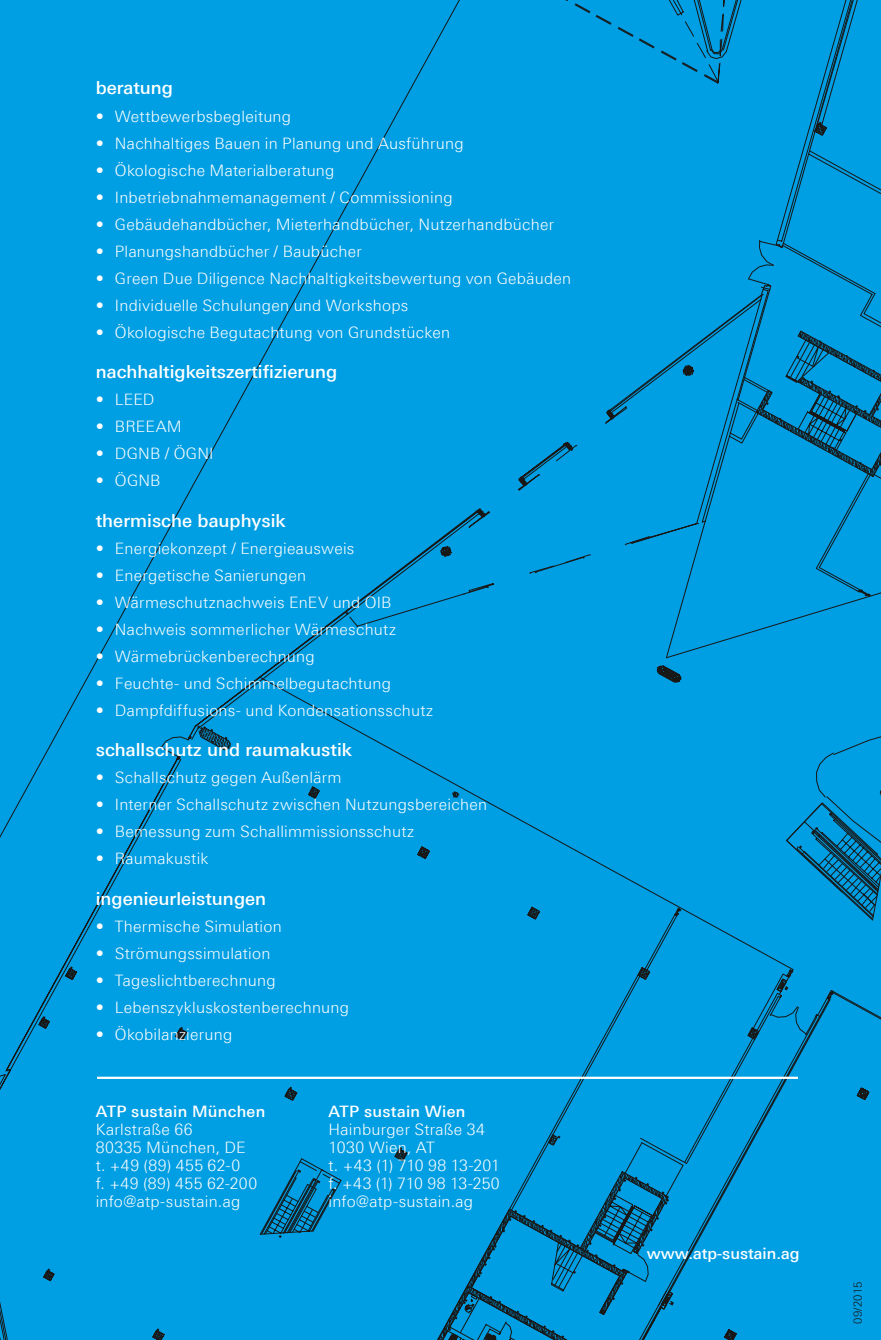
<style>
.page{position:relative;width:881px;height:1340px;background:#009ee3}
.page>*{position:absolute;margin:0;border:0;box-sizing:border-box;transform-origin:0 0}
.t1{font:500 18px "ATP Univers";color:#fff}
.t2{font:300 15.75px/18px "ATP Univers";letter-spacing:.015em;color:#fff}
.t3{font:500 15.75px "ATP Univers";letter-spacing:.015em;color:#fff}
.t4{font:300 11.25px "ATP Univers";letter-spacing:.005em;color:#181716}
</style>
<div class="page">
<svg style="left:557px;top:0;width:62px;height:1339px;background:#028dca"></svg>
<svg style="left:619px;top:0;width:47px;height:1339px;background:#028ecb"></svg>
<div style="left:666px;top:0;width:214px;height:1339px;background:#009ee3"></div>
<div style="left:535px;top:58px;width:345px;height:1155px;background:#009ee3"></div>
<hr style="left:97px;top:1076px;width:700px;height:2px;background:#fff">
<p class="t1" style="left:96px;top:77px;width:79px">beratung</p>
<p class="t2" style="left:96px;top:107px;width:197px">• Wettbewerbsbegleitung</p>
<p class="t2" style="left:96px;top:134px;width:369px">• Nachhaltiges Bauen in Planung und Ausführung</p>
<p class="t2" style="left:96px;top:161px;width:240px">• Ökologische Materialberatung</p>
<p class="t2" style="left:96px;top:188px;width:358px">• Inbetriebnahmemanagement / Commissioning</p>
<p class="t2" style="left:96px;top:215px;width:460px">• Gebäudehandbücher, Mieterhandbücher, Nutzerhandbücher</p>
<p class="t2" style="left:96px;top:242px;width:267px">• Planungshandbücher / Baubücher</p>
<p class="t2" style="left:96px;top:269px;width:477px">• Green Due Diligence Nachhaltigkeitsbewertung von Gebäuden</p>
<p class="t2" style="left:96px;top:296px;width:314px">• Individuelle Schulungen und Workshops</p>
<p class="t2" style="left:96px;top:323px;width:356px">• Ökologische Begutachtung von Grundstücken</p>
<p class="t1" style="left:96px;top:361px;width:243px">nachhaltigkeitszertifizierung</p>
<p class="t2" style="left:96px;top:390px;width:60px">• LEED</p>
<p class="t2" style="left:96px;top:417px;width:87px">• BREEAM</p>
<p class="t2" style="left:96px;top:444px;width:119px">• DGNB / ÖGNI</p>
<p class="t2" style="left:96px;top:471px;width:66px">• ÖGNB</p>
<p class="t1" style="left:96px;top:510px;width:191px">thermische bauphysik</p>
<p class="t2" style="left:96px;top:539px;width:260px">• Energiekonzept / Energieausweis</p>
<p class="t2" style="left:96px;top:566px;width:212px">• Energetische Sanierungen</p>
<p class="t2" style="left:96px;top:593px;width:297px">• Wärmeschutznachweis EnEV und OIB</p>
<p class="t2" style="left:96px;top:620px;width:301px">• Nachweis sommerlicher Wärmeschutz</p>
<p class="t2" style="left:96px;top:647px;width:220px">• Wärmebrückenberechnung</p>
<p class="t2" style="left:96px;top:674px;width:296px">• Feuchte- und Schimmelbegutachtung</p>
<p class="t2" style="left:96px;top:701px;width:339px">• Dampfdiffusions- und Kondensationsschutz</p>
<p class="t1" style="left:96px;top:739px;width:258px">schallschutz und raumakustik</p>
<p class="t2" style="left:96px;top:768px;width:247px">• Schallschutz gegen Außenlärm</p>
<p class="t2" style="left:96px;top:795px;width:393px">• Interner Schallschutz zwischen Nutzungsbereichen</p>
<p class="t2" style="left:96px;top:822px;width:320px">• Bemessung zum Schallimmissionsschutz</p>
<p class="t2" style="left:96px;top:849px;width:114px">• Raumakustik</p>
<p class="t1" style="left:96px;top:888px;width:172px">ingenieurleistungen</p>
<p class="t2" style="left:96px;top:917px;width:187px">• Thermische Simulation</p>
<p class="t2" style="left:96px;top:944px;width:176px">• Strömungssimulation</p>
<p class="t2" style="left:96px;top:971px;width:181px">• Tageslichtberechnung</p>
<p class="t2" style="left:96px;top:998px;width:255px">• Lebenszykluskostenberechnung</p>
<p class="t2" style="left:96px;top:1025px;width:138px">• Ökobilanzierung</p>
<p class="t3" style="left:96px;top:1102px;width:171px">ATP sustain München</p>
<p class="t2" style="left:96px;top:1120px;width:163px">Karlstraße 66<br>80335 München, DE t. +49 (89) 455 62-0<br>f. +49 (89) 455 62-200 info@atp-sustain.ag</p>
<p class="t3" style="left:328px;top:1102px;width:138px">ATP sustain Wien</p>
<p class="t2" style="left:328px;top:1120px;width:173px">Hainburger Straße 34<br>1030 Wien, AT<br>t. +43 (1) 710 98 13-201 f. +43 (1) 710 98 13-250 info@atp-sustain.ag</p>
<p class="t3" style="left:646px;top:1244px;width:154px">www.atp-sustain.ag</p>
<p class="t4" style="left:850px;top:1323px;width:43px;rotate:-90deg">09/2015</p>
</div>
